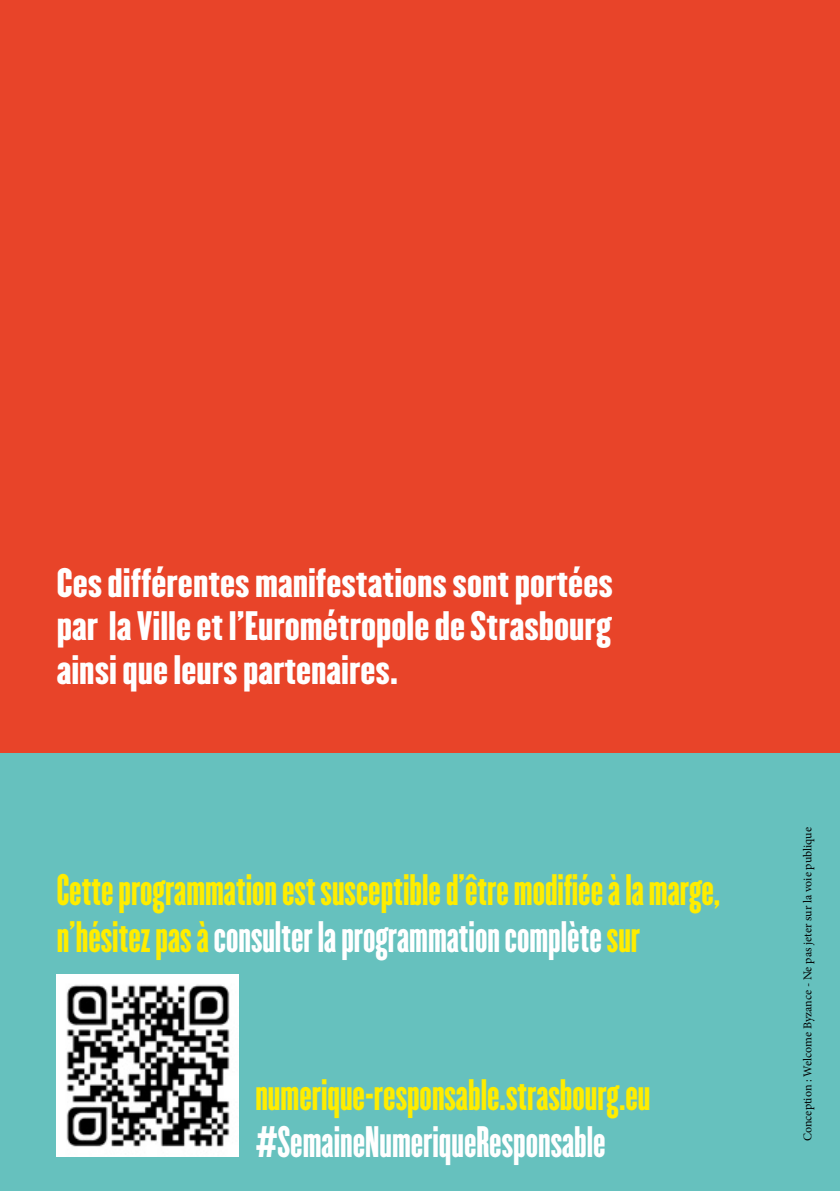
<style>
.page{position:relative;width:840px;height:1191px;background:#fff}
.page>*{position:absolute;margin:0;border:0;box-sizing:border-box;transform-origin:0 0}
.t1{font:38.6px/46.2px "Champion HTF Featherweight";color:#ffed00}
.t2{font:38.6px "Champion HTF Featherweight";color:#fff}
.t3{font:36px/43.2px "Champion HTF Lightweight";color:#fff;text-align:justify}
.t4{font:12px "Minion Pro";letter-spacing:-.005em;color:#000}
.s1{color:#fff}
</style>
<div class="page">
<div style="left:0;top:753px;width:839px;height:438px;background:#66c1be"></div>
<div style="left:0;top:0;width:839px;height:753px;background:#e84429"></div>
<img style="left:57px;top:974px;width:182px;height:182px">
<p class="t3" style="left:57px;top:562px;width:557px">Ces différentes manifestations sont portées par la Ville et l’Eurométropole de Strasbourg ainsi que leurs partenaires.</p>
<p class="t1" style="left:57px;top:869px;width:664px">Cette programmation est susceptible d’être modifiée à la marge, n’hésitez pas à <span class="s1">consulter la programmation complète</span> sur</p>
<p class="t1" style="left:255px;top:1074px;width:396px">numerique-responsable.strasbourg.eu</p>
<p class="t2" style="left:255px;top:1116px;width:351px">#SemaineNumeriqueResponsable</p>
<p class="t4" style="left:799px;top:1141px;width:315px;rotate:-90deg">Conception : Welcome Byzance - Ne pas jeter sur la voie publique</p>
</div>
